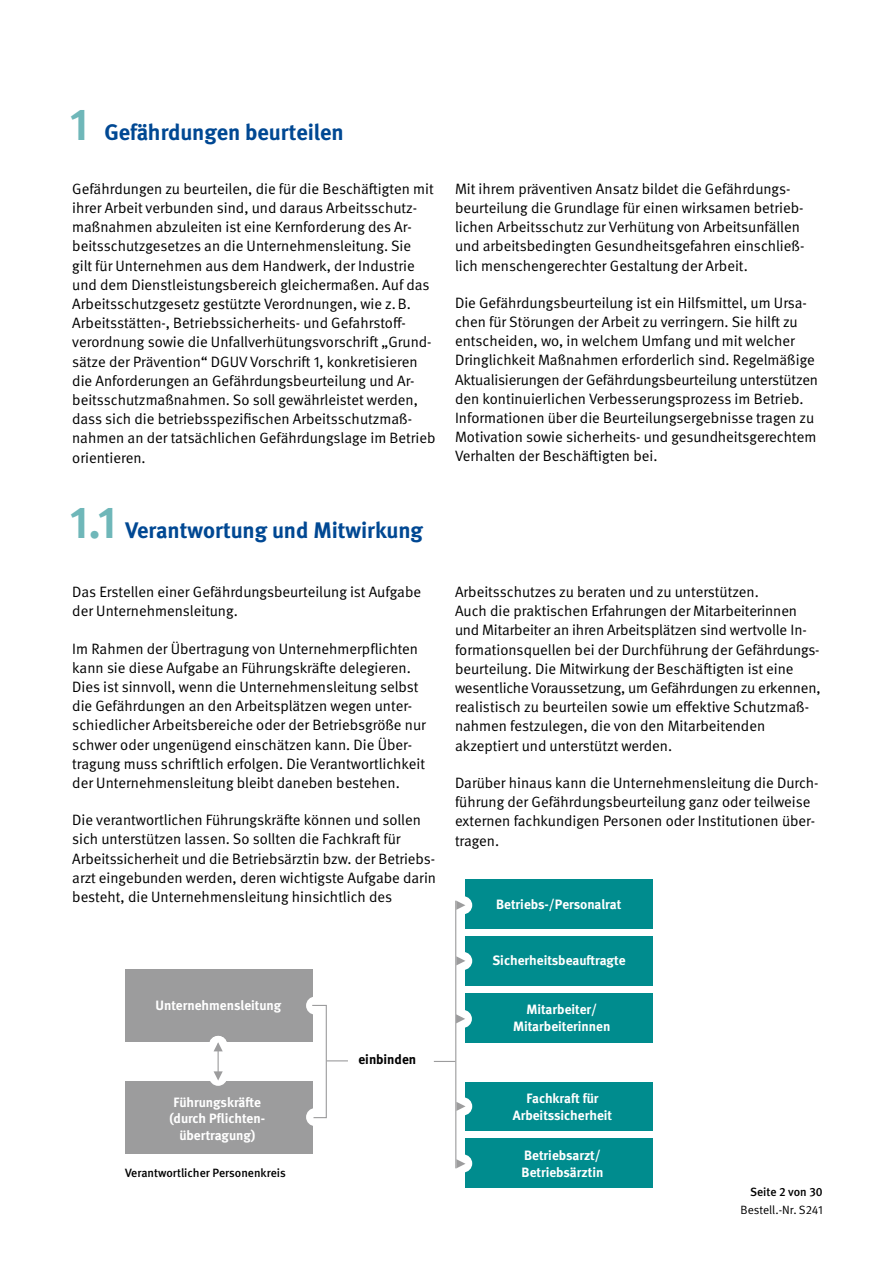
<style>
.page{position:relative;width:893px;height:1263px;background:#fff}
.page>*{position:absolute;margin:0;border:0;box-sizing:border-box;transform-origin:0 0}
.t1{font:700 45px "DGUV Meta";color:#6fb7b9}
.t2{font:700 22.5px "DGUV Meta";color:#004893}
.t3{font:15px/19.2px "DGUV Meta";color:#000}
.t4{font:700 13.5px/16.5px "DGUV Meta";color:#fff;text-align:center}
.t5{font:700 13.5px "DGUV Meta";color:#000}
.t6{font:500 12px "DGUV Meta";color:#000}
.t7{font:12px "DGUV Meta";letter-spacing:-.005em;color:#000}
</style>
<div class="page">
<div style="left:465px;top:879px;width:187px;height:49px;background:#008c8e"></div>
<div style="left:465px;top:936px;width:188px;height:49px;background:#008c8e"></div>
<div style="left:465px;top:993px;width:188px;height:49px;background:#008c8e"></div>
<div style="left:125px;top:1081px;width:187px;height:72px;background:#9c9c9d"></div>
<div style="left:306px;top:1108px;width:18px;height:18px;background:#fff;border-radius:50%"></div>
<div style="left:209px;top:1068px;width:18px;height:18px;background:#fff;border-radius:50%"></div>
<svg style="left:214px;top:1071px;width:9px;height:9px"></svg>
<div style="left:125px;top:969px;width:187px;height:73px;background:#9c9c9d"></div>
<div style="left:306px;top:996px;width:18px;height:18px;background:#fff;border-radius:50%"></div>
<div style="left:466px;top:1082px;width:187px;height:49px;background:#008c8e"></div>
<div style="left:466px;top:1139px;width:187px;height:49px;background:#008c8e"></div>
<svg style="left:434px;top:1061px;width:21px;height:1px"></svg>
<div style="left:454px;top:952px;width:18px;height:18px;background:#fff;border-radius:50%"></div>
<svg style="left:456px;top:956px;width:9px;height:9px"></svg>
<div style="left:454px;top:1010px;width:18px;height:18px;background:#fff;border-radius:50%"></div>
<svg style="left:456px;top:1014px;width:9px;height:9px"></svg>
<div style="left:454px;top:896px;width:18px;height:18px;background:#fff;border-radius:50%"></div>
<svg style="left:456px;top:901px;width:9px;height:9px"></svg>
<div style="left:454px;top:1097px;width:18px;height:18px;background:#fff;border-radius:50%"></div>
<svg style="left:456px;top:1102px;width:9px;height:9px"></svg>
<div style="left:454px;top:1154px;width:18px;height:18px;background:#fff;border-radius:50%"></div>
<svg style="left:456px;top:1159px;width:9px;height:9px"></svg>
<hr style="left:455px;top:901px;width:1px;height:267px;background:#9c9c9d">
<svg style="left:311px;top:1004px;width:37px;height:115px"></svg>
<div style="left:209px;top:1036px;width:18px;height:18px;background:#fff;border-radius:50%"></div>
<svg style="left:214px;top:1042px;width:9px;height:9px"></svg>
<hr style="left:218px;top:1043px;width:1px;height:33px;background:#9c9c9d">
<h1 class="t1" style="left:70px;top:98px;width:20px">1</h1>
<h2 class="t2" style="left:104px;top:119px;width:241px">Gefährdungen beurteilen</h2>
<p class="t3" style="left:72px;top:179px;width:365px">Gefährdungen zu beurteilen, die für die Beschäftigten mit ihrer Arbeit verbunden sind, und daraus Arbeitsschutz&shy;maßnahmen abzuleiten ist eine Kernforderung des Ar&shy;beitsschutzgesetzes an die Unternehmensleitung. Sie<br>gilt für Unternehmen aus dem Handwerk, der Industrie und dem Dienstleistungsbereich gleichermaßen. Auf das Arbeitsschutzgesetz gestützte Verordnungen, wie z.B.<br>Arbeitsstätten-, Betriebssicherheits- und Gefahrstoff&shy;verordnung sowie die Unfallverhütungsvorschrift „Grund&shy;sätze der Prävention“ DGUV Vorschrift 1, konkretisieren die Anforderungen an Gefährdungsbeurteilung und Ar&shy;beitsschutzmaßnahmen. So soll gewährleistet werden, dass sich die betriebsspezifischen Arbeitsschutzmaß&shy;nahmen an der tatsächlichen Gefährdungslage im Betrieb orientieren.</p>
<p class="t3" style="left:455px;top:179px;width:351px">Mit ihrem präventiven Ansatz bildet die Gefährdungs&shy;beurteilung die Grundlage für einen wirksamen betrieb&shy;lichen Arbeitsschutz zur Verhütung von Arbeitsunfällen und arbeitsbedingten Gesundheitsgefahren einschließ&shy;lich menschengerechter Gestaltung der Arbeit.</p>
<p class="t3" style="left:455px;top:293px;width:365px">Die Gefährdungsbeurteilung ist ein Hilfsmittel, um Ursa&shy;chen für Störungen der Arbeit zu verringern. Sie hilft zu entscheiden, wo, in welchem Umfang und mit welcher Dringlichkeit Maßnahmen erforderlich sind. Regelmäßige Aktualisierungen der Gefährdungsbeurteilung unterstützen den kontinuierlichen Verbesserungsprozess im Betrieb.<br>Informationen über die Beurteilungsergebnisse tragen zu Motivation sowie sicherheits- und gesundheitsgerechtem Verhalten der Beschäftigten bei.</p>
<h1 class="t1" style="left:70px;top:495px;width:48px">1.1</h1>
<h2 class="t2" style="left:125px;top:517px;width:299px">Verantwortung und Mitwirkung</h2>
<p class="t3" style="left:72px;top:583px;width:350px">Das Erstellen einer Gefährdungsbeurteilung ist Aufgabe der Unternehmensleitung.</p>
<p class="t3" style="left:72px;top:639px;width:355px">Im Rahmen der Übertragung von Unternehmerpflichten kann sie diese Aufgabe an Führungskräfte delegieren.<br>Dies ist sinnvoll, wenn die Unternehmensleitung selbst die Gefährdungen an den Arbeitsplätzen wegen unter&shy;schiedlicher Arbeitsbereiche oder der Betriebsgröße nur schwer oder ungenügend einschätzen kann. Die Über&shy;tragung muss schriftlich erfolgen. Die Verantwortlichkeit der Unternehmensleitung bleibt daneben bestehen.</p>
<p class="t3" style="left:72px;top:811px;width:365px">Die verantwortlichen Führungskräfte können und sollen sich unterstützen lassen. So sollten die Fachkraft für Arbeitssicherheit und die Betriebsärztin bzw. der Betriebs&shy;arzt eingebunden werden, deren wichtigste Aufgabe darin besteht, die Unternehmensleitung hinsichtlich des</p>
<p class="t4" style="left:155px;top:997px;width:127px">Unternehmensleitung</p>
<p class="t4" style="left:169px;top:1094px;width:96px">Führungskräfte (durch Pflichten&shy;übertragung)</p>
<p class="t6" style="left:125px;top:1166px;width:162px">Verantwortlicher Personenkreis</p>
<p class="t5" style="left:358px;top:1051px;width:59px">einbinden</p>
<p class="t3" style="left:455px;top:583px;width:367px">Arbeitsschutzes zu beraten und zu unterstützen.<br>Auch die praktischen Erfahrungen der Mitarbeiterinnen und Mitarbeiter an ihren Arbeitsplätzen sind wertvolle In&shy;formationsquellen bei der Durchführung der Gefährdungs&shy;beurteilung. Die Mitwirkung der Beschäftigten ist eine wesentliche Voraussetzung, um Gefährdungen zu erkennen, realistisch zu beurteilen sowie um effektive Schutzmaß&shy;nahmen festzulegen, die von den Mitarbeitenden akzeptiert und unterstützt werden.</p>
<p class="t3" style="left:455px;top:773px;width:365px">Darüber hinaus kann die Unternehmensleitung die Durch&shy;führung der Gefährdungsbeurteilung ganz oder teilweise externen fachkundigen Personen oder Institutionen über&shy;tragen.</p>
<p class="t4" style="left:496px;top:897px;width:127px">Betriebs-/Personalrat</p>
<p class="t4" style="left:492px;top:952px;width:135px">Sicherheitsbeauftragte</p>
<p class="t4" style="left:513px;top:1001px;width:99px">Mitarbeiter/<br>Mitarbeiterinnen</p>
<p class="t4" style="left:513px;top:1091px;width:101px">Fachkraft für<br>Arbeitssicherheit</p>
<p class="t4" style="left:522px;top:1148px;width:83px;text-align:left">Betriebsarzt/<br>Betriebsärztin</p>
<p class="t6" style="left:750px;top:1185px;width:74px">Seite 2 von 30</p>
<p class="t7" style="left:741px;top:1203px;width:84px">Bestell.-Nr. S241</p>
</div>
